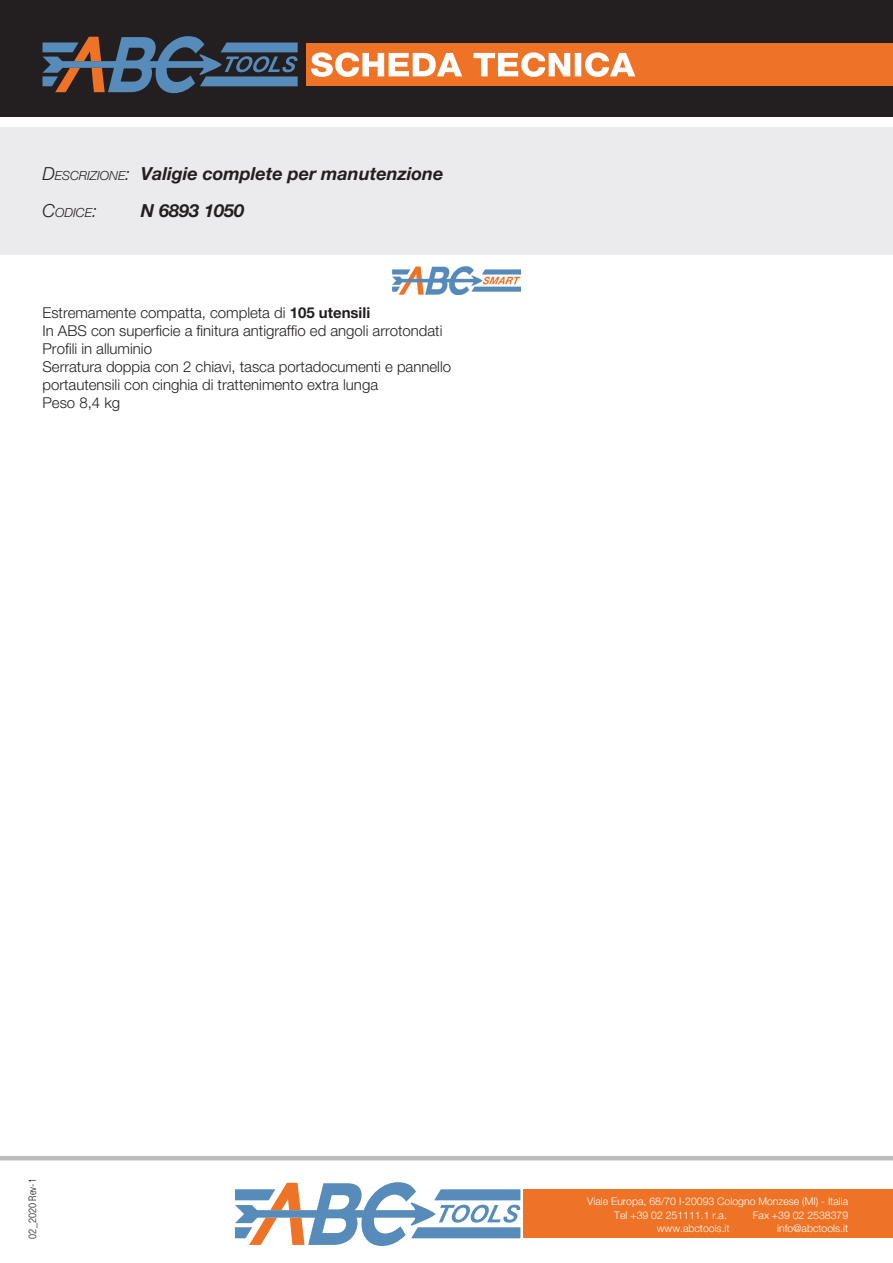
<style>
.page{position:relative;width:893px;height:1263px;background:#fff}
.page>*{position:absolute;margin:0;border:0;box-sizing:border-box;transform-origin:0 0}
.t1{font:italic 700 18px/37.5px "Helvetica Amos";color:#231f20}
.t2{font:300 15px/18px "Helvetica Amos";color:#231f20}
.t3{font:italic 300 12.6px "Helvetica Amos";color:#231f20}
.t4{font:300 10.5px/13.5px "Helvetica Amos";color:#fff}
.t5{font:300 10.5px "Helvetica Amos Cond";color:#231f20}
.s1{font-weight:300}
.s2{font-weight:300;font-size:12.6px}
.s3{font-size:18px}
.s4{font-weight:700}
</style>
<div class="page">
<svg style="left:235px;top:1182px;width:285px;height:64px"></svg>
<div style="left:523px;top:1189px;width:370px;height:49px;background:#ee7326"></div>
<div style="left:0;top:128px;width:893px;height:127px;background:#ebeaec"></div>
<hr style="left:0;top:1156px;width:893px;height:4px;background:#bdbbbe">
<div style="left:0;top:0;width:893px;height:117px;background:#231f20"></div>
<svg style="left:43px;top:36px;width:255px;height:57px"></svg>
<div style="left:306px;top:44px;width:587px;height:42px;background:#ee7326"></div>
<img style="left:393px;top:266px;width:127px;height:29px">
<svg style="left:311px;top:52px;width:324px;height:25px"></svg>
<p class="t1" style="left:43px;top:155px;width:402px"><span class="s1">D</span><span class="s2">ESCRIZIONE</span><span class="s1">:</span> Valigie complete per manutenzione</p>
<p class="t3" style="left:43px;top:206px;width:56px"><span class="s3">C</span>ODICE<span class="s3">:</span></p>
<p class="t1" style="left:141px;top:192px;width:105px">N 6893 1050</p>
<p class="t1" style="left:141px;top:155px;width:120px">X<br>X XXXX XXXX</p>
<p class="t2" style="left:43px;top:304px;width:329px">Estremamente compatta, completa di <span class="s4">105 utensili</span></p>
<p class="t2" style="left:43px;top:322px;width:401px">In ABS con superficie a finitura antigraffio ed angoli arrotondati</p>
<p class="t2" style="left:43px;top:340px;width:111px">Profili in alluminio</p>
<p class="t2" style="left:43px;top:358px;width:410px">Serratura doppia con 2 chiavi, tasca portadocumenti e pannello portautensili con cinghia di trattenimento extra lunga</p>
<p class="t2" style="left:43px;top:394px;width:79px">Peso 8,4 kg</p>
<p class="t5" style="left:26px;top:1238px;width:62px;rotate:-90deg">02_2020 Rev-1</p>
<p class="t4" style="left:614px;top:1195px;width:235px;text-indent:-27px">Viale Europa, 68/70 I-20093 Cologno Monzese (MI) - Italia<br>Tel +39 02 251111.1 r.a.</p>
<p class="t4" style="left:753px;top:1208px;width:97px">Fax +39 02 2538379</p>
<p class="t4" style="left:657px;top:1222px;width:74px">www.abctools.it</p>
<p class="t4" style="left:777px;top:1222px;width:73px">info@abctools.it</p>
</div>
